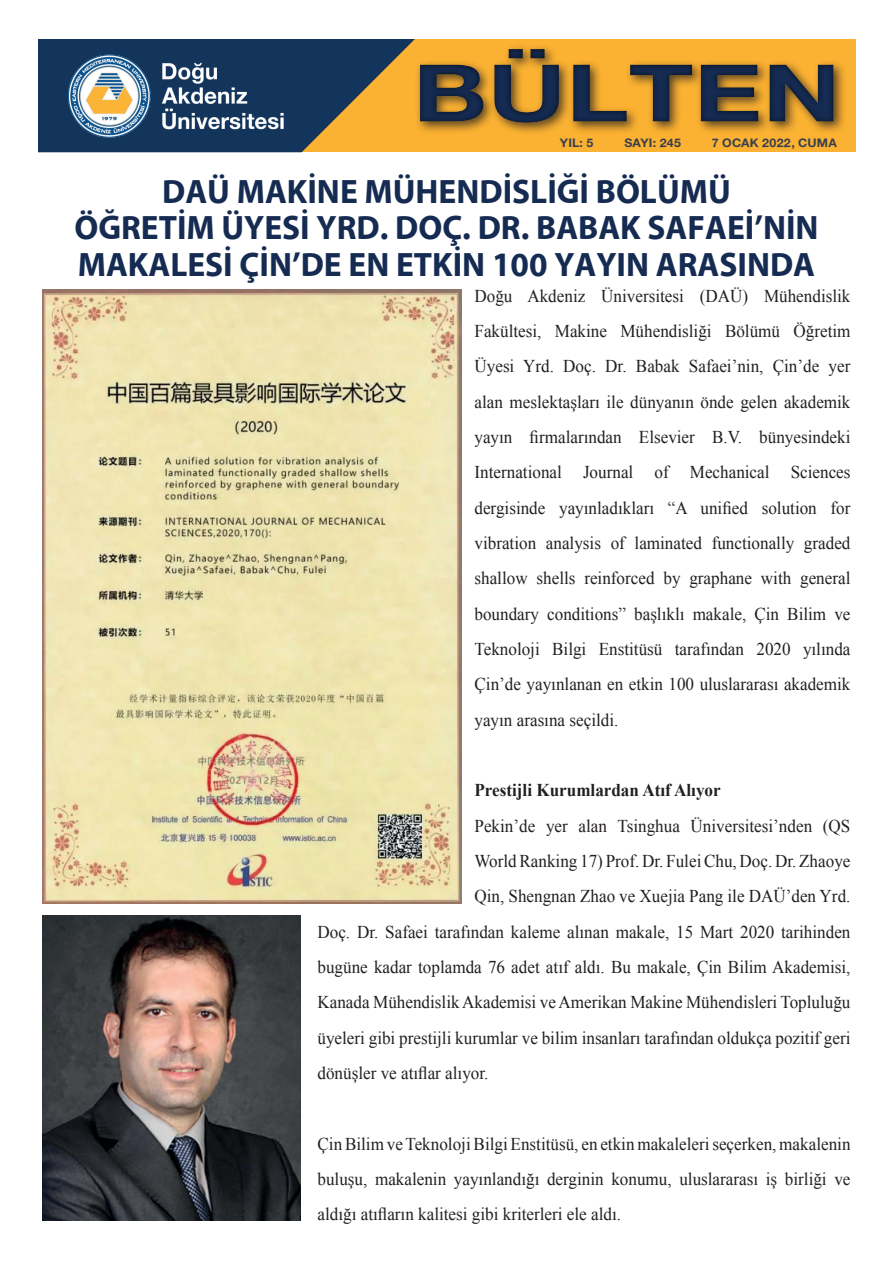
<style>
.page{position:relative;width:893px;height:1263px;background:#fff}
.page>*{position:absolute;margin:0;border:0;box-sizing:border-box;transform-origin:0 0}
.t1{font:700 79.35px "Helvetica Neue EMU";color:#152b52;scale:1.34 1}
.t2{font:700 34.05px/36.8px "Myriad EMU";color:#152b52;text-align:center}
.t3{font:18px/35.4px "Times New Roman";color:#231f20;text-align:justify;scale:.95 1}
.t4{font:700 18px "Times New Roman";color:#231f20;scale:.95 1}
.t5{font:700 11.85px "Helvetica Neue EMU";letter-spacing:.02em;color:#152b52;scale:1.05 1}
</style>
<div class="page">
<div style="left:0;top:30px;width:855px;height:122px;background:#fbb131"></div>
<svg style="left:37px;top:38px;width:380px;height:114px;fill:#13355c"></svg>
<div style="left:372px;top:42px;width:521px;height:98px;background:#231f20;opacity:.75"></div>
<div style="left:0;top:0;width:37px;height:283px;background:#fff"></div>
<div style="left:0;top:0;width:893px;height:38px;background:#fff"></div>
<img style="left:64px;top:51px;width:223px;height:89px">
<img style="left:43px;top:289px;width:419px;height:614px">
<img style="left:43px;top:915px;width:257px;height:305px">
<h1 class="t1" style="left:413px;top:44px;width:321px">BÜLTEN</h1>
<p class="t5" style="left:560px;top:135px;width:33px">YIL: 5</p>
<p class="t5" style="left:624px;top:135px;width:55px">SAYI: 245</p>
<p class="t5" style="left:712px;top:135px;width:120px">7 OCAK 2022, CUMA</p>
<h2 class="t2" style="left:74px;top:174px;width:746px">DAÜ MAKİNE MÜHENDİSLİĞİ BÖLÜMÜ<br>ÖĞRETİM ÜYESİ YRD. DOÇ. DR. BABAK SAFAEİ’NİN<br>MAKALESİ ÇİN’DE EN ETKİN 100 YAYIN ARASINDA</h2>
<p class="t3" style="left:474px;top:278px;width:397px">Doğu Akdeniz Üniversitesi (DAÜ) Mühendislik Fakültesi, Makine Mühendisliği Bölümü Öğretim Üyesi Yrd. Doç. Dr. Babak Safaei’nin, Çin’de yer alan meslektaşları ile dünyanın önde gelen akademik yayın firmalarından Elsevier B.V. bünyesindeki International Journal of Mechanical Sciences dergisinde yayınladıkları “A unified solution for vibration analysis of laminated functionally graded shallow shells reinforced by graphane with general boundary conditions” başlıklı makale, Çin Bilim ve Teknoloji Bilgi Enstitüsü tarafından 2020 yılında Çin’de yayınlanan en etkin 100 uluslararası akademik yayın arasına seçildi.</p>
<p class="t4" style="left:474px;top:778px;width:261px">Prestijli Kurumlardan Atıf Alıyor</p>
<p class="t3" style="left:474px;top:808px;width:397px">Pekin’de yer alan Tsinghua Üniversitesi’nden (QS</p>
<p class="t3" style="left:474px;top:843px;width:397px">World Ranking 17) Prof. Dr. Fulei Chu, Doç. Dr. Zhaoye</p>
<p class="t3" style="left:474px;top:878px;width:397px">Qin, Shengnan Zhao ve Xuejia Pang ile DAÜ’den Yrd.</p>
<p class="t3" style="left:317px;top:914px;width:563px">Doç. Dr. Safaei tarafından kaleme alınan makale, 15 Mart 2020 tarihinden</p>
<p class="t3" style="left:317px;top:949px;width:563px">bugüne kadar toplamda 76 adet atıf aldı. Bu makale, Çin Bilim Akademisi,</p>
<p class="t3" style="left:317px;top:984px;width:563px">Kanada Mühendislik Akademisi ve Amerikan Makine Mühendisleri Topluluğu</p>
<p class="t3" style="left:317px;top:1020px;width:563px">üyeleri gibi prestijli kurumlar ve bilim insanları tarafından oldukça pozitif geri</p>
<p class="t3" style="left:317px;top:1055px;width:181px">dönüşler ve atıflar alıyor.</p>
<p class="t3" style="left:317px;top:1126px;width:563px">Çin Bilim ve Teknoloji Bilgi Enstitüsü, en etkin makaleleri seçerken, makalenin buluşu, makalenin yayınlandığı derginin konumu, uluslararası iş birliği ve aldığı atıfların kalitesi gibi kriterleri ele aldı.</p>
</div>
